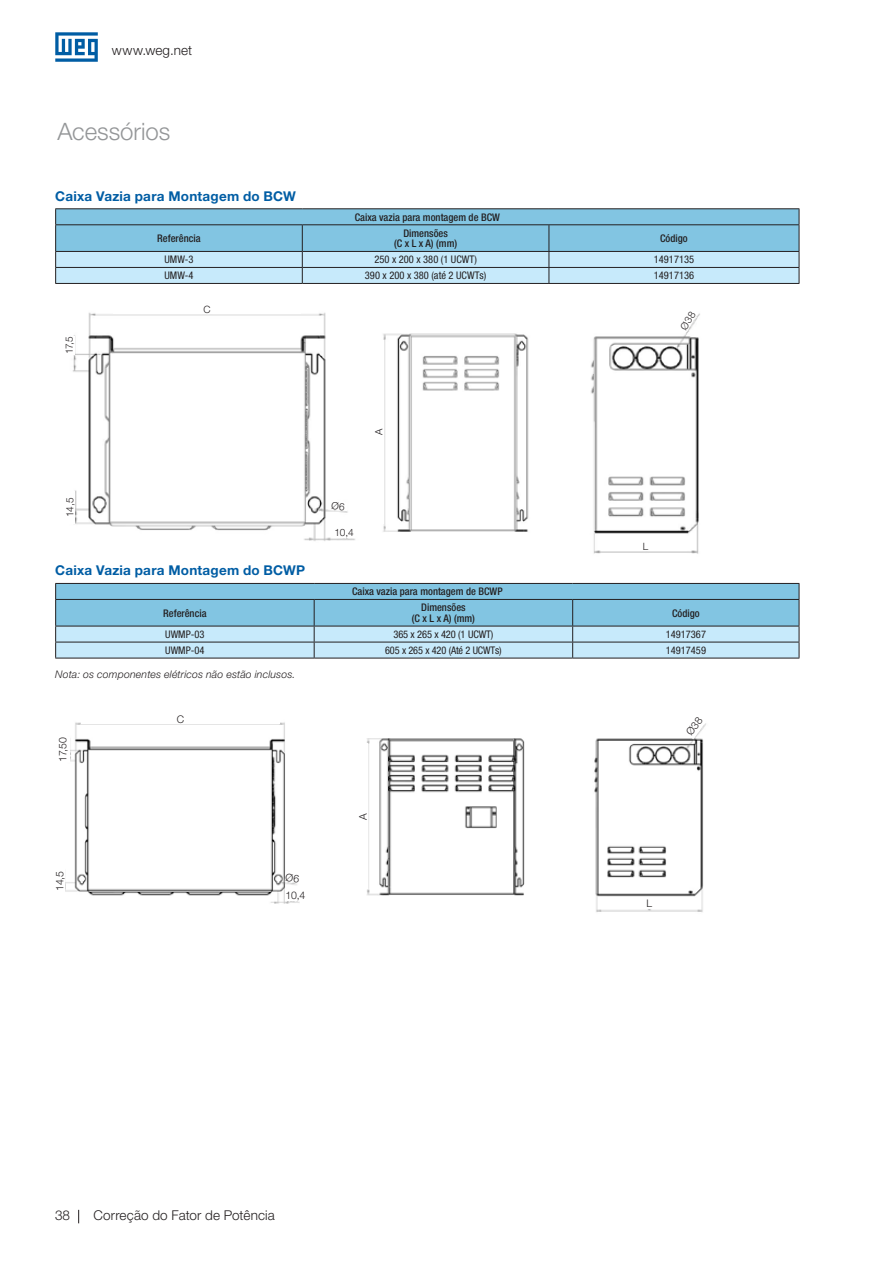
<style>
.page{position:relative;width:893px;height:1263px;background:#fff}
.page>*{position:absolute;margin:0;border:0;box-sizing:border-box;transform-origin:0 0}
.t1{font:300 24px "Helvetica Neue LT Pro";letter-spacing:-.005em;color:#949698}
.t2{font:700 13.5px "Helvetica Neue LT Pro";letter-spacing:.02em;color:#005da4}
.t3{font:300 13.5px "Helvetica Neue LT Pro";letter-spacing:.01em;color:#231f20}
.t4{font:condensed 10.5px "Helvetica Neue LT Pro";color:#231f20}
.t5{font:500 condensed 10.5px/10.6px "Helvetica Neue LT Pro";color:#231f20;text-align:center}
.t6{font:italic 300 10.5px "Helvetica Neue LT Pro";letter-spacing:.015em;color:#231f20}
.t7{font:300 10.5px "Helvetica Neue LT Pro";letter-spacing:-.05em;color:#231f20}
.t8{font:300 10.05px "Helvetica Neue LT Pro";color:#231f20}
</style>
<div class="page">
<svg style="left:55px;top:32px;width:43px;height:30px"></svg>
<svg style="left:78px;top:1210px;width:1px;height:13px"></svg>
<svg style="left:55px;top:583px;width:745px;height:75px;background:#97c9df"></svg>
<hr style="left:55px;top:658px;width:259px;height:1px;background:#231f20">
<hr style="left:314px;top:658px;width:259px;height:1px;background:#231f20">
<hr style="left:573px;top:658px;width:226px;height:1px;background:#231f20">
<hr style="left:55px;top:208px;width:247px;height:1px;background:#231f20">
<hr style="left:302px;top:208px;width:247px;height:1px;background:#231f20">
<hr style="left:549px;top:208px;width:250px;height:1px;background:#231f20">
<svg style="left:55px;top:209px;width:745px;height:74px;background:#99cbe2"></svg>
<hr style="left:55px;top:283px;width:247px;height:1px;background:#231f20">
<hr style="left:302px;top:283px;width:247px;height:1px;background:#231f20">
<hr style="left:549px;top:283px;width:250px;height:1px;background:#231f20">
<img style="left:73px;top:312px;width:282px;height:229px">
<div style="left:113px;top:305px;width:188px;height:9px;background:#fff"></div>
<img style="left:383px;top:333px;width:146px;height:199px">
<div style="left:374px;top:340px;width:10px;height:184px;background:#fff"></div>
<div style="left:334px;top:527px;width:21px;height:11px;background:#fff"></div>
<div style="left:65px;top:491px;width:10px;height:33px;background:#fff"></div>
<div style="left:64px;top:336px;width:10px;height:19px;background:#fff"></div>
<img style="left:591px;top:313px;width:109px;height:241px">
<div style="left:633px;top:542px;width:25px;height:9px;background:#fff"></div>
<img style="left:594px;top:738px;width:109px;height:174px">
<div style="left:602px;top:900px;width:95px;height:9px;background:#fff"></div>
<img style="left:367px;top:738px;width:158px;height:158px">
<div style="left:359px;top:744px;width:9px;height:145px;background:#fff"></div>
<img style="left:65px;top:722px;width:235px;height:182px">
<div style="left:81px;top:714px;width:199px;height:10px;background:#fff"></div>
<div style="left:285px;top:889px;width:21px;height:12px;background:#fff"></div>
<div style="left:56px;top:737px;width:14px;height:24px;background:#fff"></div>
<svg style="left:677px;top:313px;width:22px;height:21px"></svg>
<svg style="left:328px;top:501px;width:20px;height:10px"></svg>
<svg style="left:685px;top:723px;width:21px;height:16px"></svg>
<svg style="left:285px;top:872px;width:15px;height:11px"></svg>
<p class="t3" style="left:112px;top:42px;width:82px">www.weg.net</p>
<h1 class="t1" style="left:57px;top:117px;width:114px">Acessórios</h1>
<p class="t2" style="left:55px;top:188px;width:242px">Caixa Vazia para Montagem do BCW</p>
<p class="t5" style="left:355px;top:211px;width:147px">Caixa vazia para montagem de BCW</p>
<p class="t8" style="left:63px;top:354px;width:19px;rotate:-90deg">17,5</p>
<p class="t8" style="left:64px;top:517px;width:20px;rotate:-90deg">14,5</p>
<p class="t5" style="left:157px;top:233px;width:45px">Referência</p>
<p class="t5" style="left:394px;top:227px;width:65px">Dimensões<br>(C x L x A) (mm)</p>
<p class="t5" style="left:660px;top:233px;width:29px">Código</p>
<p class="t4" style="left:164px;top:253px;width:30px">UMW-3</p>
<p class="t4" style="left:374px;top:253px;width:104px">250 x 200 x 380 (1 UCWT)</p>
<p class="t4" style="left:654px;top:253px;width:42px">14917135</p>
<p class="t4" style="left:164px;top:269px;width:30px">UMW-4</p>
<p class="t4" style="left:365px;top:269px;width:123px">390 x 200 x 380 (até 2 UCWTs)</p>
<p class="t4" style="left:654px;top:269px;width:42px">14917136</p>
<p class="t8" style="left:204px;top:303px;width:9px">C</p>
<p class="t8" style="left:373px;top:435px;width:8px;rotate:-90deg">A</p>
<p class="t8" style="left:335px;top:527px;width:21px">10,4</p>
<p class="t8" style="left:643px;top:540px;width:7px">L</p>
<p class="t2" style="left:55px;top:562px;width:251px">Caixa Vazia para Montagem do BCWP</p>
<p class="t5" style="left:352px;top:586px;width:152px">Caixa vazia para montagem de BCWP</p>
<p class="t5" style="left:163px;top:607px;width:45px">Referência</p>
<p class="t5" style="left:412px;top:602px;width:65px">Dimensões<br>(C x L x A) (mm)</p>
<p class="t5" style="left:672px;top:607px;width:29px">Código</p>
<p class="t4" style="left:165px;top:628px;width:41px">UWMP-03</p>
<p class="t4" style="left:393px;top:628px;width:102px">365 x 265 x 420 (1 UCWT)</p>
<p class="t4" style="left:666px;top:628px;width:42px">14917367</p>
<p class="t4" style="left:165px;top:644px;width:41px">UWMP-04</p>
<p class="t4" style="left:385px;top:644px;width:118px">605 x 265 x 420 (Até 2 UCWTs)</p>
<p class="t4" style="left:666px;top:644px;width:42px">14917459</p>
<p class="t6" style="left:55px;top:668px;width:242px">Nota: os componentes elétricos não estão inclusos.</p>
<p class="t7" style="left:56px;top:761px;width:26px;rotate:-90deg">17,50</p>
<p class="t7" style="left:53px;top:890px;width:21px;rotate:-90deg">14,5</p>
<p class="t7" style="left:177px;top:713px;width:9px">C</p>
<p class="t7" style="left:286px;top:889px;width:21px">10,4</p>
<p class="t7" style="left:357px;top:820px;width:8px;rotate:-90deg">A</p>
<p class="t3" style="left:55px;top:1207px;width:17px">38</p>
<p class="t3" style="left:94px;top:1207px;width:183px">Correção do Fator de Potência</p>
<p class="t7" style="left:646px;top:897px;width:7px">L</p>
</div>
